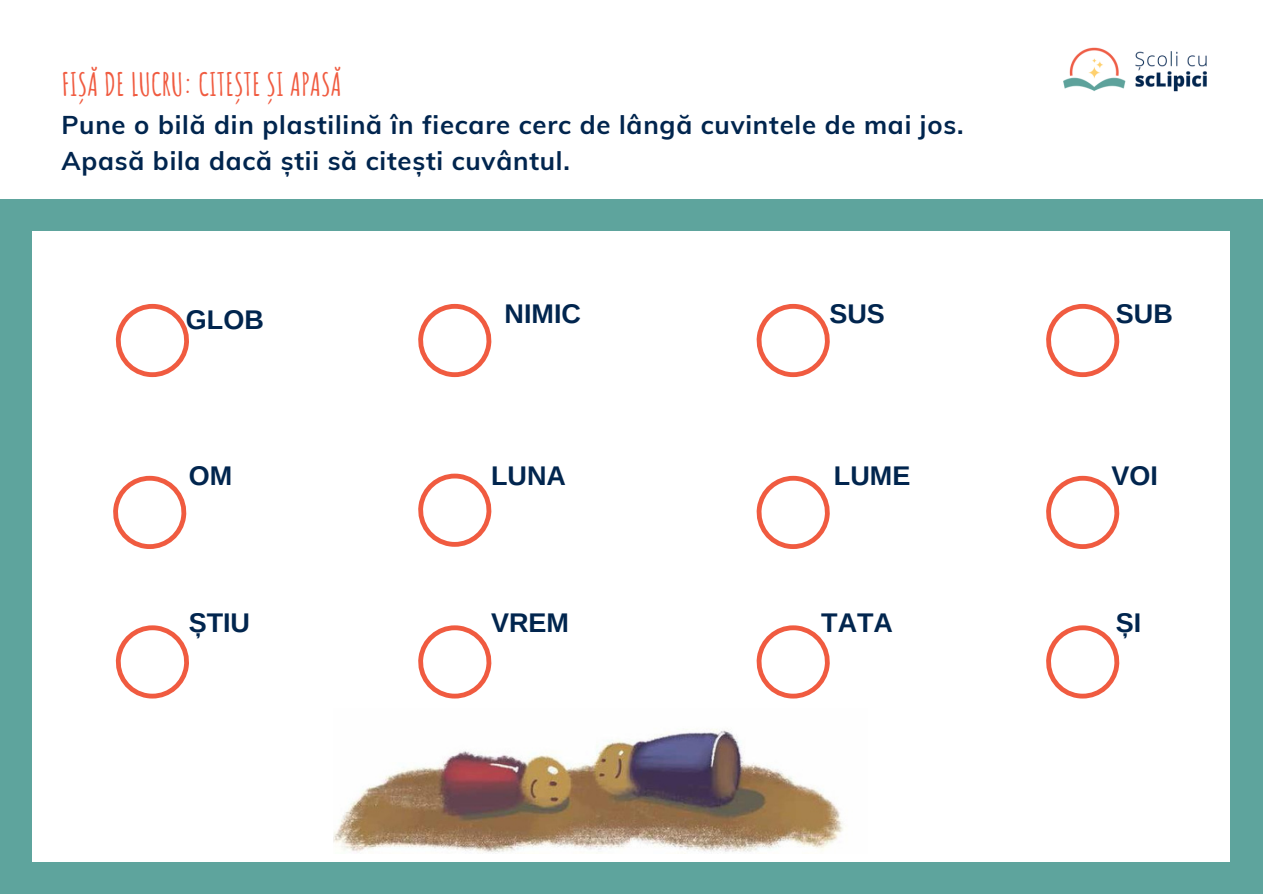
<style>
.page{position:relative;width:1263px;height:894px;background:#fff}
.page>*{position:absolute;margin:0;border:0;box-sizing:border-box;transform-origin:0 0}
.t1{font:700 31.5px "Amatic SC";color:#f05b40}
.t2{font:700 27px "Arimo";color:#01254e}
.t3{font:700 25.65px/36px "Muli";letter-spacing:.03em;color:#01254e}
</style>
<div class="page">
<div style="left:0;top:0;width:1263px;height:893px;background:#5ea49d"></div>
<div style="left:0;top:0;width:1263px;height:199px;background:#fff"></div>
<img style="left:1063px;top:47px;width:144px;height:45px">
<div style="left:32px;top:231px;width:1198px;height:630px;background:#fff"></div>
<svg style="left:116px;top:304px;width:73px;height:73px"></svg>
<svg style="left:1046px;top:304px;width:73px;height:73px"></svg>
<svg style="left:1046px;top:475px;width:73px;height:74px"></svg>
<svg style="left:113px;top:475px;width:73px;height:74px"></svg>
<svg style="left:116px;top:625px;width:73px;height:73px"></svg>
<svg style="left:757px;top:475px;width:73px;height:74px"></svg>
<svg style="left:757px;top:625px;width:73px;height:73px"></svg>
<svg style="left:757px;top:304px;width:73px;height:73px"></svg>
<svg style="left:1046px;top:625px;width:73px;height:73px"></svg>
<img style="left:333px;top:729px;width:510px;height:124px">
<svg style="left:418px;top:304px;width:73px;height:73px"></svg>
<svg style="left:418px;top:473px;width:73px;height:73px"></svg>
<svg style="left:418px;top:625px;width:73px;height:73px"></svg>
<p class="t1" style="left:61px;top:64px;width:282px">FIȘĂ DE LUCRU: CITEȘTE ȘI APASĂ</p>
<p class="t3" style="left:61px;top:106px;width:904px">Pune o bilă din plastilină în fiecare cerc de lângă cuvintele de mai jos.<br>Apasă bila dacă știi să citești cuvântul.</p>
<p class="t2" style="left:186px;top:304px;width:79px">GLOB</p>
<p class="t2" style="left:505px;top:298px;width:78px">NIMIC</p>
<p class="t2" style="left:829px;top:298px;width:57px">SUS</p>
<p class="t2" style="left:1116px;top:298px;width:58px">SUB</p>
<p class="t2" style="left:189px;top:461px;width:45px">OM</p>
<p class="t2" style="left:491px;top:461px;width:76px">LUNA</p>
<p class="t2" style="left:834px;top:461px;width:78px">LUME</p>
<p class="t2" style="left:1111px;top:461px;width:48px">VOI</p>
<p class="t2" style="left:189px;top:607px;width:63px">ȘTIU</p>
<p class="t2" style="left:491px;top:607px;width:79px">VREM</p>
<p class="t2" style="left:1116px;top:607px;width:27px">ȘI</p>
<p class="t2" style="left:821px;top:607px;width:73px">TATA</p>
</div>
